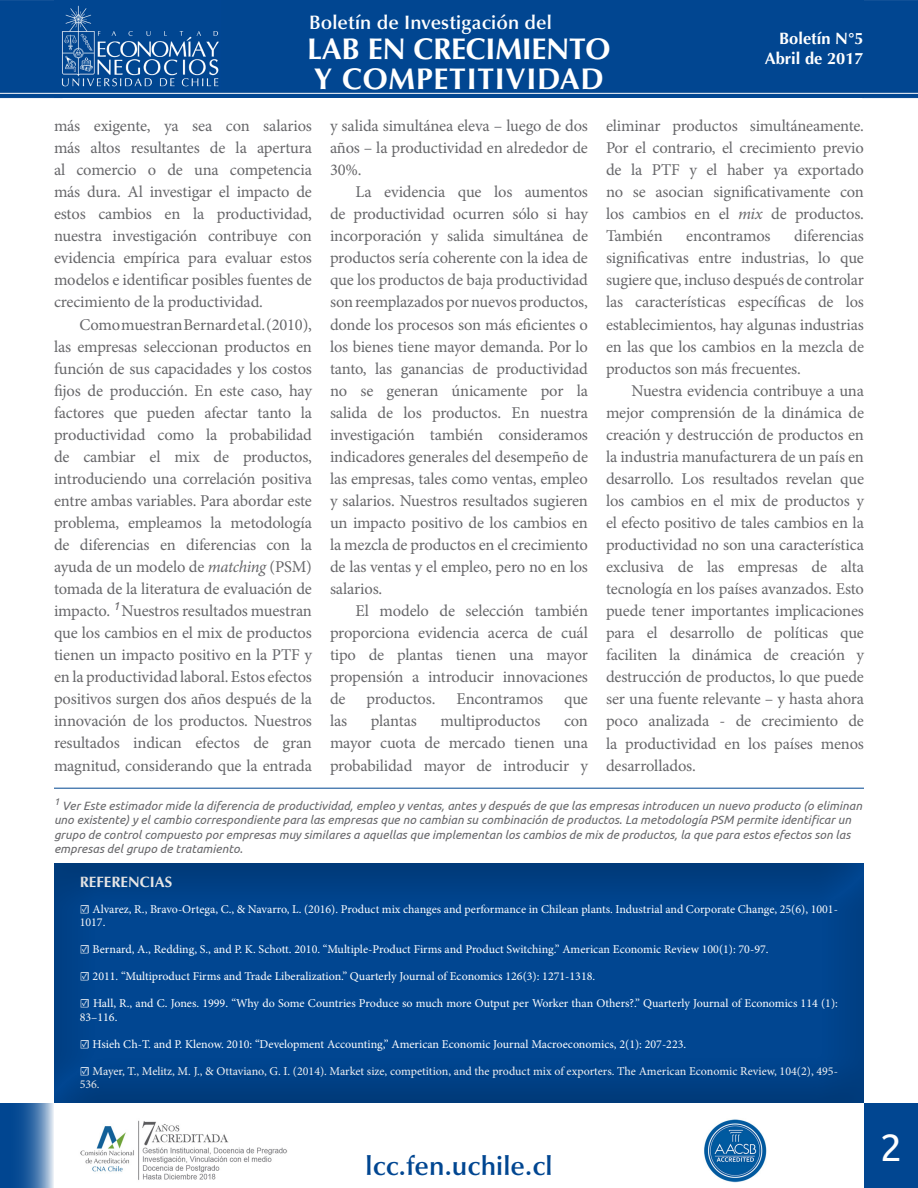
<style>
.page{position:relative;width:918px;height:1188px;background:#fff}
.page>*{position:absolute;margin:0;border:0;box-sizing:border-box;transform-origin:0 0}
.t1{font:39px "Ubuntu";color:#fff}
.t2{font:700 30px/30px "Optima LT Std";letter-spacing:-.01em;color:#fff}
.t3{font:600 27px "Optima LT Std";letter-spacing:.005em;color:#014691}
.t4{font:600 19.5px "Optima LT Std";letter-spacing:.005em;color:#fff}
.t5{font:16.5px/22px "Minion Pro";letter-spacing:-.01em;color:#67676a;text-align:justify}
.t6{font:700 16.5px/19.8px "Optima LT Std";color:#fff;text-align:right}
.t7{font:700 15px "Optima LT Std";color:#fff}
.t8{font:12px/13.5px "Minion Pro";color:#fff}
.t9{font:italic 12px/14.4px "Ubuntu";color:#67676a}
.t10{font:italic 9.6px "Ubuntu";color:#67676a}
.s1{font-style:italic}
</style>
<div class="page">
<div style="left:863px;top:0;width:55px;height:98px;background:#014691;border:1px solid #014691"></div>
<div style="left:864px;top:1103px;width:54px;height:85px;background:#014691"></div>
<div style="left:54px;top:0;width:810px;height:98px;background:#014691"></div>
<svg style="left:0;top:1103px;width:54px;height:85px;background:#3a6fa9"></svg>
<div style="left:0;top:0;width:62px;height:98px;background:#014691"></div>
<img style="left:60px;top:0;width:159px;height:92px">
<hr style="left:0;top:93px;width:918px;height:1px;background:#fff">
<img style="left:704px;top:1119px;width:63px;height:63px">
<img style="left:80px;top:1120px;width:208px;height:60px">
<hr style="left:54px;top:788px;width:810px;height:1px;background:#014691">
<div style="left:53px;top:859px;width:813px;height:247px;background:#231f20;opacity:.5"></div>
<p class="t4" style="left:309px;top:11px;width:244px">Boletín de Investigación del</p>
<h2 class="t2" style="left:307px;top:34px;width:305px">LAB EN CRECIMIENTO<br>Y COMPETITIVIDAD</h2>
<p class="t6" style="left:765px;top:29px;width:101px">Boletín N°5<br>Abril de 2017</p>
<p class="t5" style="left:54px;top:115px;width:260px">más exigente, ya sea con salarios más altos resultantes de la apertura al comercio o de una competencia más dura. Al investigar el impacto de estos cambios en la productividad, nuestra investigación contribuye con evidencia empírica para evaluar estos modelos e identificar posibles fuentes de crecimiento de la productividad.</p>
<p class="t5" style="left:54px;top:313px;width:260px;text-indent:26px">Como muestran Bernard et al. (2010), las empresas seleccionan productos en función de sus capacidades y los costos fijos de producción. En este caso, hay factores que pueden afectar tanto la productividad como la probabilidad de cambiar el mix de productos, introduciendo una correlación positiva entre ambas variables. Para abordar este problema, empleamos la metodología de diferencias en diferencias con la ayuda de un modelo de <span class="s1">matching</span> (PSM) tomada de la literatura de evaluación de impacto. <sup>1</sup> Nuestros resultados muestran que los cambios en el mix de productos tienen un impacto positivo en la PTF y en la productividad laboral. Estos efectos positivos surgen dos años después de la innovación de los productos. Nuestros resultados indican efectos de gran magnitud, considerando que la entrada</p>
<p class="t5" style="left:330px;top:115px;width:260px">y salida simultánea eleva – luego de dos años – la productividad en alrededor de 30%.</p>
<p class="t5" style="left:330px;top:181px;width:260px;text-indent:26px">La evidencia que los aumentos de productividad ocurren sólo si hay incorporación y salida simultánea de productos sería coherente con la idea de que los productos de baja productividad son reemplazados por nuevos productos, donde los procesos son más eficientes o los bienes tiene mayor demanda. Por lo tanto, las ganancias de productividad no se generan únicamente por la salida de los productos. En nuestra investigación también consideramos indicadores generales del desempeño de las empresas, tales como ventas, empleo y salarios. Nuestros resultados sugieren un impacto positivo de los cambios en la mezcla de productos en el crecimiento de las ventas y el empleo, pero no en los salarios.</p>
<p class="t5" style="left:330px;top:600px;width:260px;text-indent:26px">El modelo de selección también proporciona evidencia acerca de cuál tipo de plantas tienen una mayor propensión a introducir innovaciones de</p>
<p class="t5" style="left:367px;top:688px;width:70px">productos.</p>
<p class="t5" style="left:456px;top:688px;width:88px">Encontramos</p>
<p class="t5" style="left:564px;top:688px;width:25px">que</p>
<p class="t5" style="left:330px;top:710px;width:19px">las</p>
<p class="t5" style="left:371px;top:710px;width:47px">plantas</p>
<p class="t5" style="left:440px;top:710px;width:101px">multiproductos</p>
<p class="t5" style="left:330px;top:710px;width:260px;text-indent:234px">con mayor cuota de mercado tienen una probabilidad mayor de introducir y</p>
<p class="t5" style="left:606px;top:115px;width:260px">eliminar productos simultáneamente.<br>Por el contrario, el crecimiento previo de la PTF y el haber ya exportado no se asocian significativamente con los cambios en el <span class="s1">mix</span> de productos.<br>También</p>
<p class="t5" style="left:606px;top:225px;width:260px;text-indent:188px">diferencias significativas entre industrias, lo que sugiere que, incluso después de controlar las características específicas de los establecimientos, hay algunas industrias en las que los cambios en la mezcla de productos son más frecuentes.</p>
<p class="t5" style="left:606px;top:379px;width:260px;text-indent:26px">Nuestra evidencia contribuye a una mejor comprensión de la dinámica de creación y destrucción de productos en la industria manufacturera de un país en desarrollo. Los resultados revelan que los cambios en el mix de productos y el efecto positivo de tales cambios en la productividad no son una característica exclusiva de las empresas de alta tecnología en los países avanzados. Esto puede tener importantes implicaciones para el desarrollo de políticas que faciliten la dinámica de creación y destrucción de productos, lo que puede ser una fuente relevante – y hasta ahora poco analizada - de crecimiento de la productividad en los países menos desarrollados.</p>
<p class="t5" style="left:686px;top:225px;width:86px">encontramos</p>
<p class="t10" style="left:54px;top:795px;width:7px">1</p>
<p class="t9" style="left:54px;top:798px;width:810px;text-indent:8px">Ver Este estimador mide la diferencia de productividad, empleo y ventas, antes y después de que las empresas introducen un nuevo producto (o eliminan uno existente) y el cambio correspondiente para las empresas que no cambian su combinación de productos. La metodología PSM permite identificar un grupo de control compuesto por empresas muy similares a aquellas que implementan los cambios de mix de productos, la que para estos efectos son las empresas del grupo de tratamiento.</p>
<p class="t7" style="left:80px;top:873px;width:94px">REFERENCIAS</p>
<p class="t8" style="left:80px;top:902px;width:760px">☑ Alvarez, R., Bravo-Ortega, C., &amp; Navarro, L. (2016). Product mix changes and performance in Chilean plants. Industrial and Corporate Change, 25(6), 1001-<br>1017.</p>
<p class="t8" style="left:80px;top:943px;width:690px">☑ Bernard, A., Redding, S., and P. K. Schott. 2010. “Multiple-Product Firms and Product Switching.” American Economic Review 100(1): 70-97.</p>
<p class="t8" style="left:80px;top:970px;width:517px">☑ 2011. “Multiproduct Firms and Trade Liberalization.” Quarterly Journal of Economics 126(3): 1271-1318.</p>
<p class="t8" style="left:80px;top:997px;width:760px">☑ Hall, R., and C. Jones. 1999. “Why do Some Countries Produce so much more Output per Worker than Others?.” Quarterly Journal of Economics 114 (1):<br>83–116.</p>
<p class="t8" style="left:80px;top:1037px;width:608px">☑ Hsieh Ch-T. and P. Klenow. 2010: “Development Accounting,” American Economic Journal Macroeconomics, 2(1): 207-223.</p>
<p class="t8" style="left:80px;top:1064px;width:760px">☑ Mayer, T., Melitz, M. J., &amp; Ottaviano, G. I. (2014). Market size, competition, and the product mix of exporters. The American Economic Review, 104(2), 495-<br>536.</p>
<h3 class="t3" style="left:366px;top:1151px;width:188px">lcc.fen.uchile.cl</h3>
<h1 class="t1" style="left:880px;top:1123px;width:24px">2</h1>
</div>
